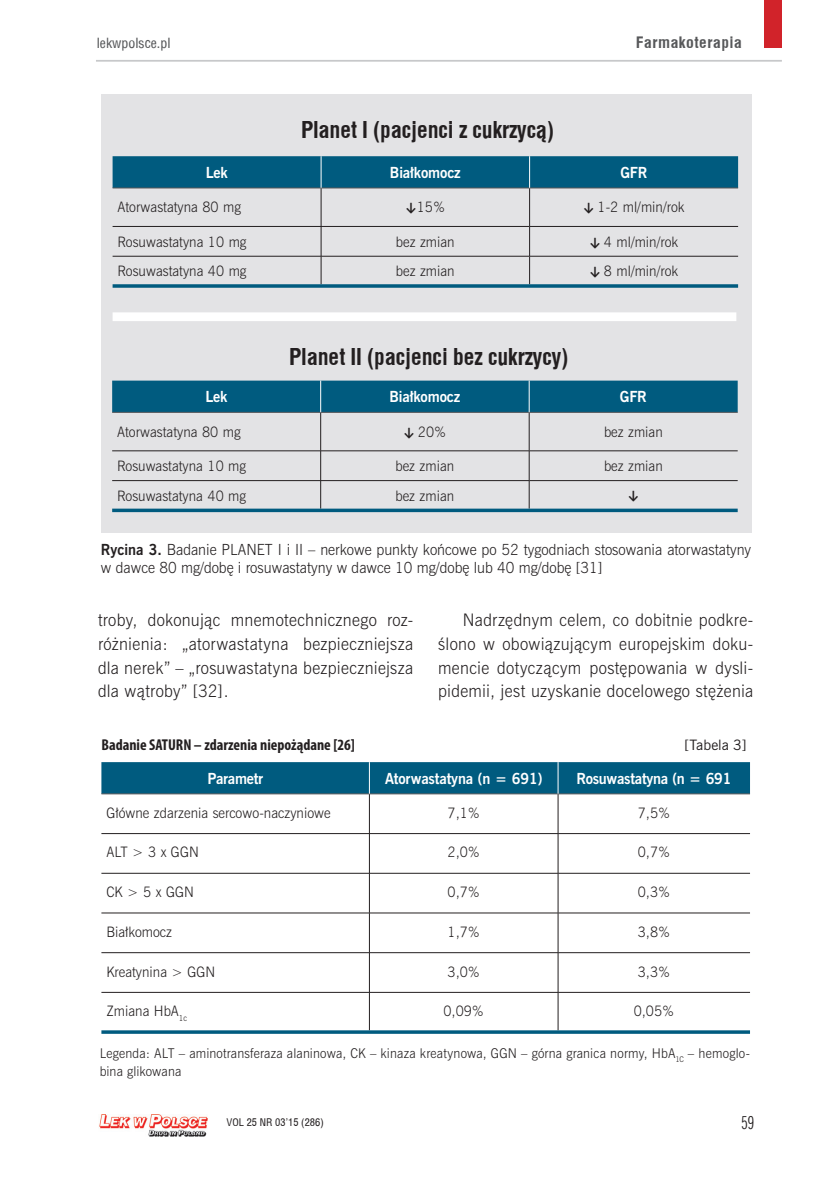
<style>
.page{position:relative;width:839px;height:1186px;background:#fff}
.page>*{position:absolute;margin:0;border:0;box-sizing:border-box;transform-origin:0 0}
.t1{font:700 23.1px "Switzerland Condpl";letter-spacing:-.01em;color:#231f20;scale:.95 1}
.t2{font:15.75px/23.6px "News Goth Lt PL";letter-spacing:.02em;color:#231f20;text-align:justify;scale:.95 1}
.t3{font:700 condensed 15.75px "Myriad Pro";color:#231f20}
.t4{font:700 15.75px "Switzerland Condpl";letter-spacing:.025em;color:#57585a}
.t5{font:15.75px "News Goth X Cn PL";color:#231f20}
.t6{font:14px/17.5px "News Goth Lt PL";color:#231f20;scale:.95 1}
.t7{font:700 14px "News Goth PL";letter-spacing:-.01em;color:#fff;scale:.95 1}
.t8{font:14px "Switzerland Condpl";color:#57585a}
.t9{font:13.12px "News Goth Lt PL";color:#231f20;scale:.95 1}
.t10{font:13.12px "News Goth PL";letter-spacing:-.01em;color:#231f20}
.t11{font:700 13.12px "Calibri";color:#231f20;scale:.95 1}
.t12{font:12.25px/17.5px "News Goth Lt PL";letter-spacing:.015em;color:#231f20;scale:.95 1}
.t13{font:10.5px "Switzerland Condpl";color:#231f20}
.s1{font-family:"Calibri";font-weight:700}
.s2{font-family:"News Goth PL";font-weight:700}
</style>
<div class="page">
<img style="left:99px;top:1114px;width:108px;height:22px">
<hr style="left:96px;top:60px;width:685px;height:2px;background:#c7c8ca">
<div style="left:764px;top:0;width:17px;height:48px;background:#d1232a"></div>
<div style="left:101px;top:762px;width:648px;height:31px;background:#005b7f"></div>
<hr style="left:369px;top:794px;width:1px;height:39px;background:#231f20">
<hr style="left:557px;top:794px;width:1px;height:39px;background:#231f20">
<hr style="left:101px;top:833px;width:457px;height:1px;background:#231f20">
<hr style="left:369px;top:834px;width:1px;height:39px;background:#231f20">
<hr style="left:558px;top:833px;width:191px;height:1px;background:#231f20">
<hr style="left:557px;top:834px;width:1px;height:39px;background:#231f20">
<hr style="left:101px;top:873px;width:457px;height:1px;background:#231f20">
<hr style="left:369px;top:873px;width:1px;height:39px;background:#231f20">
<hr style="left:558px;top:873px;width:191px;height:1px;background:#231f20">
<hr style="left:557px;top:873px;width:1px;height:39px;background:#231f20">
<hr style="left:101px;top:912px;width:457px;height:1px;background:#231f20">
<hr style="left:369px;top:913px;width:1px;height:39px;background:#231f20">
<hr style="left:558px;top:912px;width:191px;height:1px;background:#231f20">
<hr style="left:557px;top:913px;width:1px;height:39px;background:#231f20">
<hr style="left:101px;top:952px;width:457px;height:1px;background:#231f20">
<hr style="left:369px;top:953px;width:1px;height:39px;background:#231f20">
<hr style="left:558px;top:952px;width:191px;height:1px;background:#231f20">
<hr style="left:557px;top:953px;width:1px;height:39px;background:#231f20">
<hr style="left:101px;top:992px;width:457px;height:1px;background:#231f20">
<hr style="left:369px;top:992px;width:1px;height:38px;background:#231f20">
<hr style="left:558px;top:992px;width:191px;height:1px;background:#231f20">
<hr style="left:557px;top:992px;width:1px;height:38px;background:#231f20">
<hr style="left:101px;top:793px;width:648px;height:1px;background:#57585a">
<hr style="left:369px;top:762px;width:1px;height:31px;background:#fff">
<hr style="left:557px;top:762px;width:1px;height:31px;background:#fff">
<hr style="left:101px;top:1030px;width:648px;height:3px;background:#005b7f">
<div style="left:101px;top:94px;width:650px;height:439px;background:#e3e3e5"></div>
<div style="left:113px;top:156px;width:625px;height:32px;background:#005b7f"></div>
<hr style="left:321px;top:188px;width:1px;height:38px;background:#231f20">
<hr style="left:529px;top:188px;width:1px;height:38px;background:#231f20">
<hr style="left:113px;top:226px;width:416px;height:1px;background:#231f20">
<hr style="left:529px;top:226px;width:209px;height:1px;background:#231f20">
<hr style="left:113px;top:256px;width:416px;height:1px;background:#231f20">
<svg style="left:321px;top:227px;width:1px;height:57px"></svg>
<hr style="left:529px;top:256px;width:209px;height:1px;background:#231f20">
<svg style="left:529px;top:227px;width:1px;height:57px"></svg>
<hr style="left:113px;top:188px;width:625px;height:1px;background:#57585a">
<hr style="left:320px;top:156px;width:1px;height:32px;background:#fff">
<hr style="left:529px;top:156px;width:1px;height:32px;background:#fff">
<svg style="left:113px;top:284px;width:625px;height:4px;background:#1b6b8b"></svg>
<div style="left:112px;top:380px;width:625px;height:32px;background:#005b7f"></div>
<hr style="left:320px;top:412px;width:1px;height:38px;background:#231f20">
<hr style="left:528px;top:412px;width:1px;height:38px;background:#231f20">
<hr style="left:112px;top:450px;width:417px;height:1px;background:#231f20">
<hr style="left:529px;top:450px;width:208px;height:1px;background:#231f20">
<hr style="left:112px;top:480px;width:417px;height:1px;background:#231f20">
<svg style="left:320px;top:451px;width:1px;height:57px"></svg>
<hr style="left:529px;top:480px;width:208px;height:1px;background:#231f20">
<svg style="left:528px;top:451px;width:1px;height:57px"></svg>
<hr style="left:112px;top:412px;width:625px;height:1px;background:#57585a">
<hr style="left:320px;top:380px;width:1px;height:32px;background:#fff">
<hr style="left:528px;top:380px;width:1px;height:32px;background:#fff">
<svg style="left:112px;top:508px;width:625px;height:4px;background:#23708e"></svg>
<div style="left:113px;top:312px;width:623px;height:9px;background:#fff"></div>
<p class="t8" style="left:97px;top:37px;width:75px">lekwpolsce.pl</p>
<p class="t4" style="left:635px;top:36px;width:108px">Farmakoterapia</p>
<h1 class="t1" style="left:301px;top:120px;width:268px">Planet I (pacjenci z cukrzycą)</h1>
<p class="t7" style="left:206px;top:166px;width:25px">Lek</p>
<p class="t7" style="left:390px;top:166px;width:76px">Białkomocz</p>
<p class="t7" style="left:620px;top:166px;width:30px">GFR</p>
<p class="t9" style="left:117px;top:202px;width:131px">Atorwastatyna 80 mg</p>
<p class="t9" style="left:405px;top:202px;width:43px"><span class="s1">↓</span>15%</p>
<p class="t9" style="left:583px;top:202px;width:108px"><span class="s1">↓</span> 1-2 ml/min/rok</p>
<p class="t9" style="left:117px;top:236px;width:137px">Rosuwastatyna 10 mg</p>
<p class="t9" style="left:396px;top:236px;width:63px">bez zmian</p>
<p class="t9" style="left:589px;top:236px;width:95px"><span class="s1">↓</span> 4 ml/min/rok</p>
<p class="t9" style="left:117px;top:266px;width:137px">Rosuwastatyna 40 mg</p>
<p class="t9" style="left:396px;top:266px;width:63px">bez zmian</p>
<p class="t9" style="left:589px;top:266px;width:95px"><span class="s1">↓</span> 8 ml/min/rok</p>
<h1 class="t1" style="left:289px;top:347px;width:295px">Planet II (pacjenci bez cukrzycy)</h1>
<p class="t7" style="left:205px;top:391px;width:25px">Lek</p>
<p class="t7" style="left:389px;top:391px;width:76px">Białkomocz</p>
<p class="t7" style="left:619px;top:391px;width:30px">GFR</p>
<p class="t9" style="left:117px;top:426px;width:131px">Atorwastatyna 80 mg</p>
<p class="t9" style="left:403px;top:426px;width:46px"><span class="s1">↓</span> 20%</p>
<p class="t9" style="left:604px;top:426px;width:63px">bez zmian</p>
<p class="t9" style="left:117px;top:460px;width:137px">Rosuwastatyna 10 mg</p>
<p class="t9" style="left:395px;top:460px;width:63px">bez zmian</p>
<p class="t9" style="left:604px;top:460px;width:63px">bez zmian</p>
<p class="t9" style="left:117px;top:490px;width:137px">Rosuwastatyna 40 mg</p>
<p class="t9" style="left:395px;top:490px;width:63px">bez zmian</p>
<p class="t11" style="left:627px;top:490px;width:13px">↓</p>
<p class="t6" style="left:101px;top:542px;width:686px"><span class="s2">Rycina 3.</span> Badanie PLANET I i II – nerkowe punkty końcowe po 52 tygodniach stosowania atorwastatyny w dawce 80 mg/dobę i rosuwastatyny w dawce 10 mg/dobę lub 40 mg/dobę [31]</p>
<p class="t2" style="left:98px;top:609px;width:333px">troby, dokonując mnemotechnicznego roz&shy;różnienia: „atorwastatyna bezpieczniejsza dla nerek” – „rosuwastatyna bezpieczniejsza dla wątroby” [32].</p>
<p class="t2" style="left:438px;top:610px;width:333px;text-indent:25px">Nadrzędnym celem, co dobitnie podkre&shy;ślono w obowiązującym europejskim doku&shy;mencie dotyczącym postępowania w dysli&shy;pidemii, jest uzyskanie docelowego stężenia</p>
<p class="t3" style="left:101px;top:739px;width:255px">Badanie SATURN – zdarzenia niepożądane [26]</p>
<p class="t10" style="left:684px;top:739px;width:64px">[Tabela 3]</p>
<p class="t7" style="left:207px;top:772px;width:60px">Parametr</p>
<p class="t7" style="left:385px;top:772px;width:167px">Atorwastatyna (n = 691)</p>
<p class="t7" style="left:576px;top:772px;width:165px">Rosuwastatyna (n = 691</p>
<p class="t9" style="left:106px;top:807px;width:237px">Główne zdarzenia sercowo-naczyniowe</p>
<p class="t9" style="left:447px;top:807px;width:36px">7,1%</p>
<p class="t9" style="left:637px;top:807px;width:36px">7,5%</p>
<p class="t9" style="left:106px;top:847px;width:99px">ALT &gt; 3 x GGN</p>
<p class="t9" style="left:447px;top:847px;width:36px">2,0%</p>
<p class="t9" style="left:637px;top:847px;width:36px">0,7%</p>
<p class="t9" style="left:106px;top:886px;width:93px">CK &gt; 5 x GGN</p>
<p class="t9" style="left:447px;top:886px;width:36px">0,7%</p>
<p class="t9" style="left:637px;top:886px;width:36px">0,3%</p>
<p class="t9" style="left:106px;top:926px;width:71px">Białkomocz</p>
<p class="t9" style="left:447px;top:926px;width:36px">1,7%</p>
<p class="t9" style="left:637px;top:926px;width:36px">3,8%</p>
<p class="t9" style="left:106px;top:966px;width:116px">Kreatynina &gt; GGN</p>
<p class="t9" style="left:447px;top:966px;width:36px">3,0%</p>
<p class="t9" style="left:637px;top:966px;width:36px">3,3%</p>
<p class="t9" style="left:106px;top:1005px;width:87px">Zmiana HbA<sub>1c</sub></p>
<p class="t9" style="left:443px;top:1005px;width:44px">0,09%</p>
<p class="t9" style="left:633px;top:1005px;width:44px">0,05%</p>
<p class="t12" style="left:100px;top:1045px;width:686px">Legenda: ALT – aminotransferaza alaninowa, CK – kinaza kreatynowa, GGN – górna granica normy, HbA<sub>1C</sub> – hemoglo&shy;bina glikowana</p>
<p class="t13" style="left:226px;top:1118px;width:99px">VOL 25 NR 03’15 (286)</p>
<p class="t5" style="left:741px;top:1116px;width:15px">59</p>
</div>
